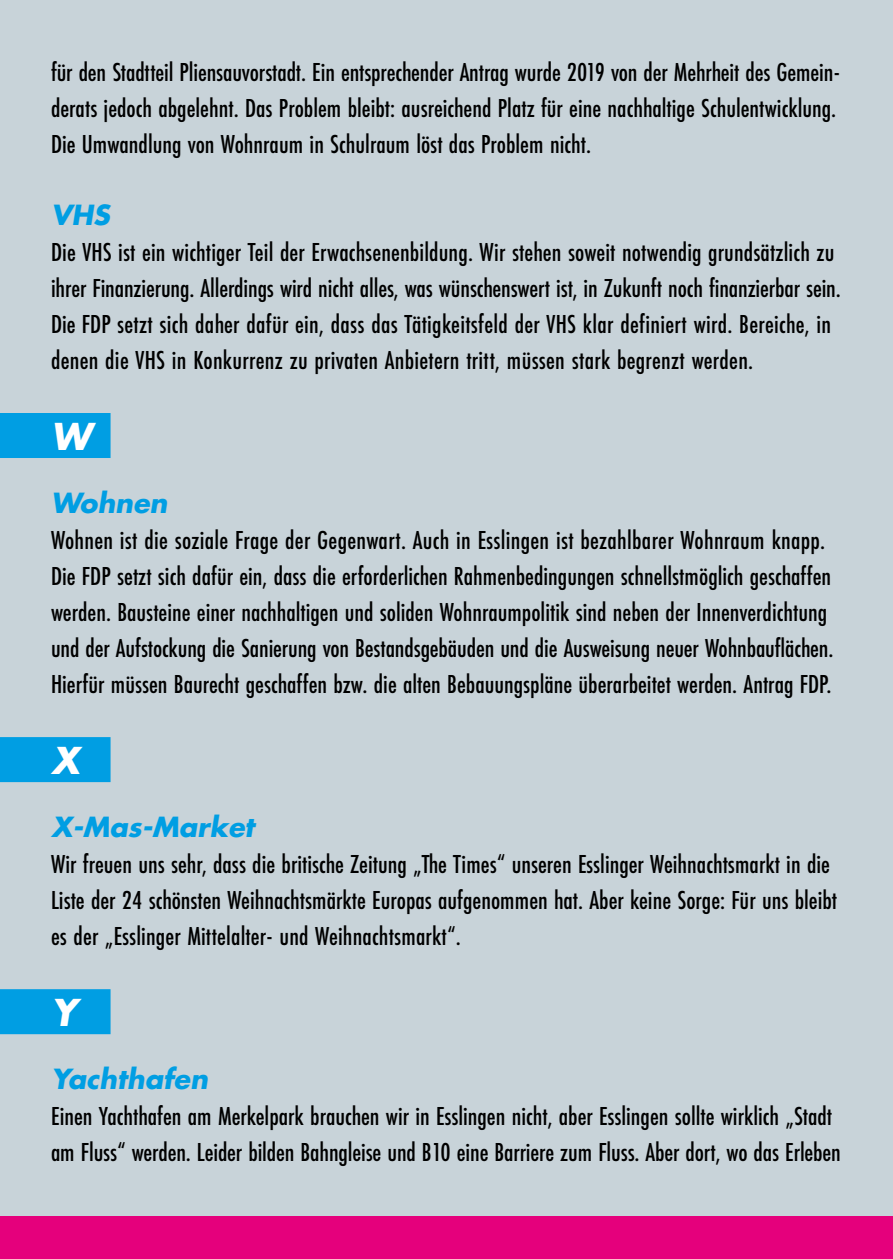
<style>
.page{position:relative;width:893px;height:1259px;background:#c8d3d9}
.page>*{position:absolute;margin:0;border:0;box-sizing:border-box;transform-origin:0 0}
.t1{font:italic 700 36px "Futura";color:#fff}
.t2{font:500 27px/36px "Futura PT Cond";color:#000}
.t3{font:italic 700 27px "Futura";color:#009ee3}
</style>
<div class="page">
<div style="left:0;top:1216px;width:893px;height:43px;background:#e5007c"></div>
<div style="left:0;top:413px;width:111px;height:45px;background:#009ee3"></div>
<div style="left:0;top:737px;width:111px;height:45px;background:#009ee3"></div>
<div style="left:0;top:989px;width:111px;height:45px;background:#009ee3"></div>
<p class="t2" style="left:51px;top:53px;width:791px">für den Stadtteil Pliensauvorstadt. Ein entsprechender Antrag wurde 2019 von der Mehrheit des Gemein&shy;derats jedoch abgelehnt. Das Problem bleibt: ausreichend Platz für eine nachhaltige Schulentwicklung.<br>Die Umwandlung von Wohnraum in Schulraum löst das Problem nicht.</p>
<p class="t3" style="left:51px;top:196px;width:60px">VHS</p>
<p class="t2" style="left:51px;top:233px;width:791px">Die VHS ist ein wichtiger Teil der Erwachsenenbildung. Wir stehen soweit notwendig grundsätzlich zu ihrer Finanzierung. Allerdings wird nicht alles, was wünschenswert ist, in Zukunft noch finanzierbar sein.<br>Die FDP setzt sich daher dafür ein, dass das Tätigkeitsfeld der VHS klar definiert wird. Bereiche, in denen die VHS in Konkurrenz zu privaten Anbietern tritt, müssen stark begrenzt werden.</p>
<h1 class="t1" style="left:51px;top:411px;width:42px">W</h1>
<p class="t3" style="left:51px;top:484px;width:118px">Wohnen</p>
<p class="t2" style="left:51px;top:521px;width:784px">Wohnen ist die soziale Frage der Gegenwart. Auch in Esslingen ist bezahlbarer Wohnraum knapp.<br>Die FDP setzt sich dafür ein, dass die erforderlichen Rahmenbedingungen schnellstmöglich geschaffen werden. Bausteine einer nachhaltigen und soliden Wohnraumpolitik sind neben der Innenverdichtung und der Aufstockung die Sanierung von Bestandsgebäuden und die Ausweisung neuer Wohnbauflächen.<br>Hierfür müssen Baurecht geschaffen bzw. die alten Bebauungspläne überarbeitet werden. Antrag FDP.</p>
<h1 class="t1" style="left:51px;top:735px;width:30px">X</h1>
<p class="t3" style="left:51px;top:808px;width:205px">X-Mas-Market</p>
<p class="t2" style="left:51px;top:845px;width:788px">Wir freuen uns sehr, dass die britische Zeitung „The Times“ unseren Esslinger Weihnachtsmarkt in die<br>Liste der 24 schönsten Weihnachtsmärkte Europas aufgenommen hat. Aber keine Sorge: Für uns bleibt es der „Esslinger Mittelalter- und Weihnachtsmarkt“.</p>
<h1 class="t1" style="left:51px;top:987px;width:27px">Y</h1>
<p class="t3" style="left:51px;top:1060px;width:158px">Yachthafen</p>
<p class="t2" style="left:51px;top:1097px;width:791px">Einen Yachthafen am Merkelpark brauchen wir in Esslingen nicht, aber Esslingen sollte wirklich „Stadt am Fluss“ werden. Leider bilden Bahngleise und B10 eine Barriere zum Fluss. Aber dort, wo das Erleben</p>
</div>
